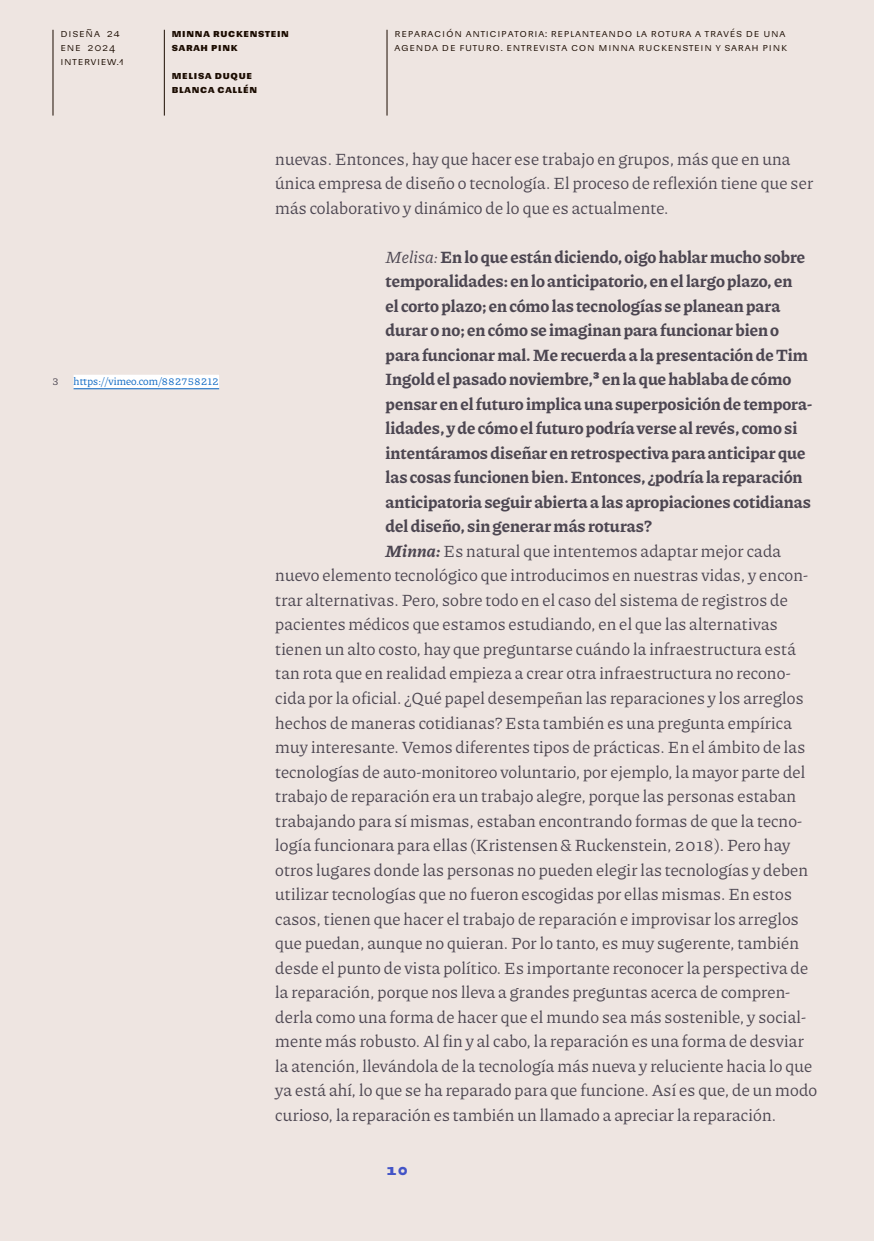
<style>
.page{position:relative;width:874px;height:1241px;background:#fff}
.page>*{position:absolute;margin:0;border:0;box-sizing:border-box;transform-origin:0 0}
.t1{font:17.15px/24.5px "Piazzolla";letter-spacing:.01em;color:#4c4651}
.t2{font:700 17.15px "Piazzolla";color:#4c4651}
.t3{font:700 14px "Sudamerican Grotesk";color:#4354c7}
.t4{font:10.85px "Piazzolla";letter-spacing:.01em;color:#0563c1}
.t5{font:10.85px "Piazzolla";color:#4c4651}
.t6{font:10.5px/14px "Sudamerican Grotesk";letter-spacing:.07em;color:#1c0d02}
.t7{font:700 10.5px/14px "Sudamerican Grotesk";letter-spacing:.07em;color:#1c0d02}
.s1{font-weight:400;font-style:italic}
.s2{font-weight:900}
.s3{font-weight:700;font-style:italic}
</style>
<div class="page">
<div style="left:0;top:0;width:873px;height:1240px;background:#eee5e1"></div>
<hr style="left:52px;top:30px;width:1px;height:85px;background:#1c0d02">
<hr style="left:164px;top:30px;width:1px;height:85px;background:#1c0d02">
<hr style="left:386px;top:30px;width:1px;height:85px;background:#1c0d02">
<div style="left:74px;top:374px;width:145px;height:14px;background:#fff"></div>
<hr style="left:74px;top:388px;width:145px;height:1px;background:#0563c1">
<p class="t6" style="left:60px;top:26px;width:65px">Diseña 24<br>Ene 2024<br>I nterview.1</p>
<p class="t7" style="left:172px;top:26px;width:119px">Minna Ruckenstein<br>Sarah Pink</p>
<p class="t7" style="left:172px;top:68px;width:87px">Melisa Duque<br>Blanca Callén</p>
<p class="t6" style="left:394px;top:26px;width:393px">Reparación anticipatoria: Replanteando la rotura a través de una agenda de fu turo. E ntrevista con Minna Ruckenstein y Sarah Pink</p>
<p class="t5" style="left:52px;top:374px;width:8px">3</p>
<p class="t4" style="left:73px;top:374px;width:146px">https://vimeo.com/882758212</p>
<p class="t1" style="left:275px;top:146px;width:539px">nuevas. Entonces, hay que hacer ese trabajo en grupos, más que en una única empresa de diseño o tecnología. El proceso de reflexión tiene que ser más colaborativo y dinámico de lo que es actualmente.</p>
<p class="t2" style="left:385px;top:245px;width:421px"><span class="s1">Melisa:</span> En lo que están diciendo, oigo hablar mucho sobre</p>
<p class="t2" style="left:385px;top:269px;width:408px">temporalidades: en lo anticipatorio, en el largo plazo, en</p>
<p class="t2" style="left:385px;top:294px;width:396px">el corto plazo; en cómo las tecnologías se planean para</p>
<p class="t2" style="left:385px;top:318px;width:395px">durar o no; en cómo se imaginan para funcionar bien o</p>
<p class="t2" style="left:385px;top:343px;width:423px">para funcionar mal. Me recuerda a la presentación de Tim</p>
<p class="t2" style="left:385px;top:367px;width:407px">Ingold el pasado noviembre,<span class="s2">3</span> en la que hablaba de cómo</p>
<p class="t2" style="left:385px;top:392px;width:427px">pensar en el futuro implica una superposición de tempora-</p>
<p class="t2" style="left:385px;top:416px;width:413px">lidades, y de cómo el futuro podría verse al revés, como si</p>
<p class="t2" style="left:385px;top:441px;width:421px">intentáramos diseñar en retrospectiva para anticipar que</p>
<p class="t2" style="left:385px;top:465px;width:418px">las cosas funcionen bien. Entonces, ¿podría la reparación</p>
<p class="t2" style="left:385px;top:490px;width:426px">anticipatoria seguir abierta a las apropiaciones cotidianas</p>
<p class="t2" style="left:385px;top:514px;width:267px">del diseño, sin generar más roturas?</p>
<p class="t1" style="left:385px;top:538px;width:397px"><span class="s3">Minna:</span> Es natural que intentemos adaptar mejor cada</p>
<p class="t1" style="left:275px;top:562px;width:534px">nuevo elemento tecnológico que introducimos en nuestras vidas, y encon-</p>
<p class="t1" style="left:275px;top:587px;width:514px">trar alternativas. Pero, sobre todo en el caso del sistema de registros de</p>
<p class="t1" style="left:275px;top:611px;width:504px">pacientes médicos que estamos estudiando, en el que las alternativas</p>
<p class="t1" style="left:275px;top:636px;width:522px">tienen un alto costo, hay que preguntarse cuándo la infraestructura está</p>
<p class="t1" style="left:275px;top:660px;width:516px">tan rota que en realidad empieza a crear otra infraestructura no recono-</p>
<p class="t1" style="left:275px;top:685px;width:529px">cida por la oficial. ¿Qué papel desempeñan las reparaciones y los arreglos</p>
<p class="t1" style="left:275px;top:709px;width:518px">hechos de maneras cotidianas? Esta también es una pregunta empírica</p>
<p class="t1" style="left:275px;top:734px;width:531px">muy interesante. Vemos diferentes tipos de prácticas. En el ámbito de las</p>
<p class="t1" style="left:275px;top:758px;width:531px">tecnologías de auto-monitoreo voluntario, por ejemplo, la mayor parte del</p>
<p class="t1" style="left:275px;top:783px;width:522px">trabajo de reparación era un trabajo alegre, porque las personas estaban</p>
<p class="t1" style="left:275px;top:807px;width:528px">trabajando para sí mismas, estaban encontrando formas de que la tecno-</p>
<p class="t1" style="left:275px;top:832px;width:516px">logía funcionara para ellas (Kristensen &amp; Ruckenstein, 2018). Pero hay</p>
<p class="t1" style="left:275px;top:856px;width:534px">otros lugares donde las personas no pueden elegir las tecnologías y deben</p>
<p class="t1" style="left:275px;top:881px;width:518px">utilizar tecnologías que no fueron escogidas por ellas mismas. En estos</p>
<p class="t1" style="left:275px;top:905px;width:525px">casos, tienen que hacer el trabajo de reparación e improvisar los arreglos</p>
<p class="t1" style="left:275px;top:930px;width:525px">que puedan, aunque no quieran. Por lo tanto, es muy sugerente, también</p>
<p class="t1" style="left:275px;top:954px;width:534px">desde el punto de vista político. Es importante reconocer la perspectiva de</p>
<p class="t1" style="left:275px;top:979px;width:516px">la reparación, porque nos lleva a grandes preguntas acerca de compren-</p>
<p class="t1" style="left:275px;top:1003px;width:532px">derla como una forma de hacer que el mundo sea más sostenible, y social-</p>
<p class="t1" style="left:275px;top:1028px;width:530px">mente más robusto. Al fin y al cabo, la reparación es una forma de desviar</p>
<p class="t1" style="left:275px;top:1052px;width:538px">la atención, llevándola de la tecnología más nueva y reluciente hacia lo que</p>
<p class="t1" style="left:275px;top:1077px;width:543px">ya está ahí, lo que se ha reparado para que funcione. Así es que, de un modo</p>
<p class="t1" style="left:275px;top:1101px;width:502px">curioso, la reparación es también un llamado a apreciar la reparación.</p>
<p class="t3" style="left:386px;top:1158px;width:23px">10</p>
</div>
